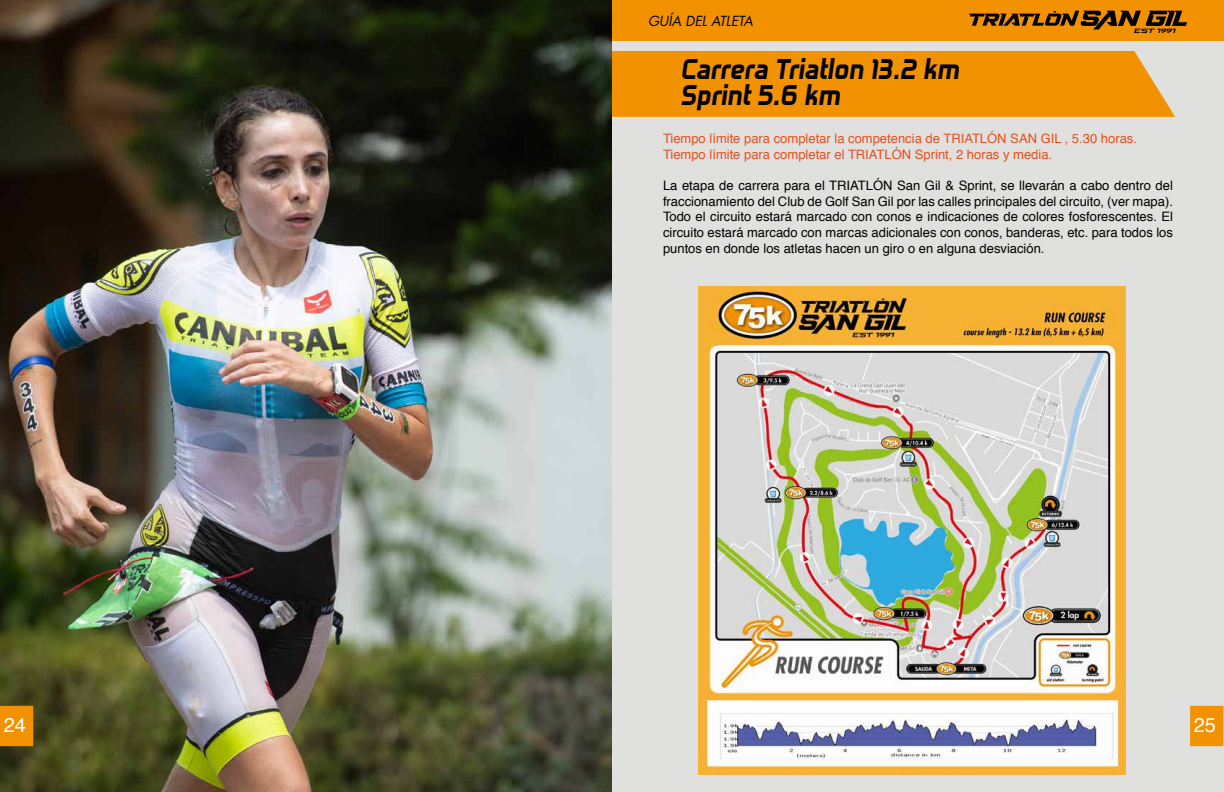
<style>
.page{position:relative;width:1224px;height:792px;background:#fff}
.page>*{position:absolute;margin:0;border:0;box-sizing:border-box;transform-origin:0 0}
.t1{font:italic 700 28px/26px "Venacti Rg";color:#000}
.t2{font:20px "Helvetica";color:#fff}
.t3{font:italic 13.6px "Futura Std";color:#000}
.t4{font:13px/15.6px "Helvetica";color:#000;text-align:justify}
.t5{font:13px/15.6px "Helvetica";color:#ea4e1b}
</style>
<div class="page">
<div style="left:0;top:38px;width:1224px;height:754px;background:#e0e0df"></div>
<div style="left:612px;top:0;width:612px;height:40px;background:#f39200"></div>
<svg style="left:969px;top:11px;width:218px;height:22px"></svg>
<div style="left:612px;top:51px;width:563px;height:66px;background:#f39200"></div>
<img style="left:699px;top:286px;width:426px;height:489px">
<img style="left:0;top:0;width:612px;height:791px">
<div style="left:0;top:706px;width:33px;height:40px;background:#f39200"></div>
<div style="left:1190px;top:706px;width:33px;height:40px;background:#f39200"></div>
<p class="t3" style="left:648px;top:12px;width:106px">GUÍA DEL ATLETA</p>
<h1 class="t1" style="left:680px;top:55px;width:281px">Carrera Triatlon 13.2 km<br>Sprint 5.6 km</h1>
<p class="t5" style="left:663px;top:131px;width:476px">Tiempo límite para completar la competencia de TRIATLÓN SAN GIL , 5.30 horas.<br>Tiempo límite para completar el TRIATLÓN Sprint, 2 horas y media.</p>
<p class="t4" style="left:663px;top:178px;width:511px">La etapa de carrera para el TRIATLÓN San Gil &amp; Sprint, se llevarán a cabo dentro del fraccionamiento del Club de Golf San Gil por las calles principales del circuito, (ver mapa).<br>Todo el circuito estará marcado con conos e indicaciones de colores fosforescentes. El circuito estará marcado con marcas adicionales con conos, banderas, etc. para todos los puntos en donde los atletas hacen un giro o en alguna desviación.</p>
<h2 class="t2" style="left:4px;top:710px;width:24px">24</h2>
<h2 class="t2" style="left:1194px;top:710px;width:24px">25</h2>
</div>
